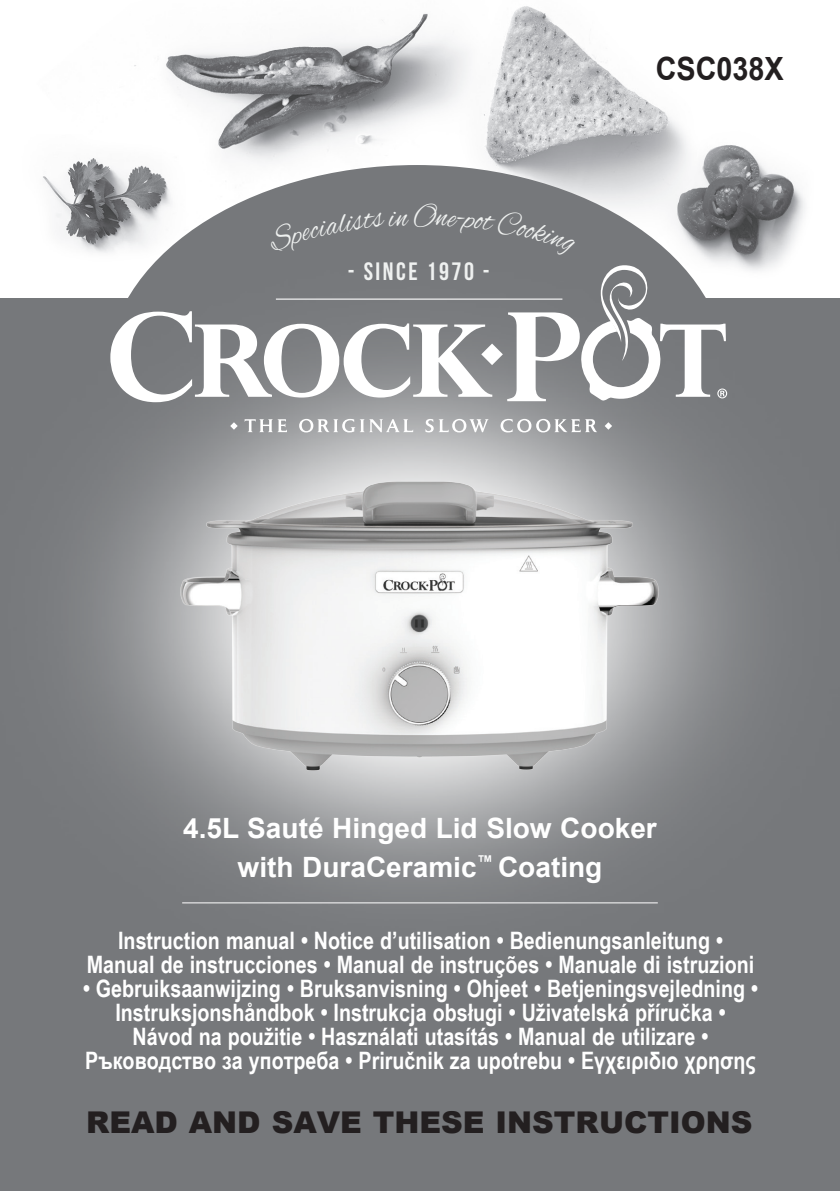
<style>
.page{position:relative;width:840px;height:1191px;background:#fff}
.page>*{position:absolute;margin:0;border:0;box-sizing:border-box;transform-origin:0 0}
.t1{font:700 32px "Arial";color:#231f20;scale:.9 1}
.t2{font:900 30px "Arial";color:#231f20}
.t3{font:700 28px/38px "Arial";color:#fff;text-align:center}
.t4{font:25.2px "Bebas Neue";letter-spacing:.1em;color:#eff1f0}
.t5{font:700 24px/24px "Arial Narrow";color:#fff;text-align:center}
</style>
<div class="page">
<img style="left:43px;top:6px;width:762px;height:217px">
<div style="left:106px;top:165px;width:621px;height:420px;background:#76787b;border-radius:50%"></div>
<div style="left:0;top:298px;width:839px;height:893px;background:#76787b"></div>
<img style="left:63px;top:223px;width:738px;height:681px">
<img style="left:166px;top:466px;width:513px;height:306px">
<svg style="left:230px;top:422px;width:7px;height:8px"></svg>
<svg style="left:604px;top:422px;width:7px;height:8px"></svg>
<svg style="left:244px;top:419px;width:43px;height:13px"></svg>
<svg style="left:299px;top:419px;width:114px;height:13px"></svg>
<svg style="left:425px;top:419px;width:63px;height:13px"></svg>
<svg style="left:500px;top:419px;width:96px;height:13px"></svg>
<hr style="left:182px;top:902px;width:475px;height:1px;background:#fff">
<svg style="left:110px;top:203px;width:616px;height:199px"></svg>
<p class="t4" style="left:348px;top:258px;width:143px">- SINCE 1970 -</p>
<h1 class="t1" style="left:655px;top:51px;width:144px">CSC038X</h1>
<p class="t3" style="left:183px;top:809px;width:475px">4.5L Sauté Hinged Lid Slow Cooker with DuraCeramic<sup>™</sup> Coating</p>
<p class="t5" style="left:87px;top:928px;width:668px">Instruction manual • Notice d’utilisation • Bedienungsanleitung •<br>Manual de instrucciones • Manual de instruções • Manuale di istruzioni</p>
<p class="t5" style="left:83px;top:976px;width:676px">• Gebruiksaanwijzing • Bruksanvisning • Ohjeet • Betjeningsvejledning • Instruksjonshåndbok • Instrukcja obsługi • Uživatelská příručka • Návod na použitie • Használati utasítás • Manual de utilizare • Ръководство за употреба • Priručnik za upotrebu • Εγχειριδιο χρησης</p>
<p class="t2" style="left:86px;top:1099px;width:667px">READ AND SAVE THESE INSTRUCTIONS</p>
</div>
